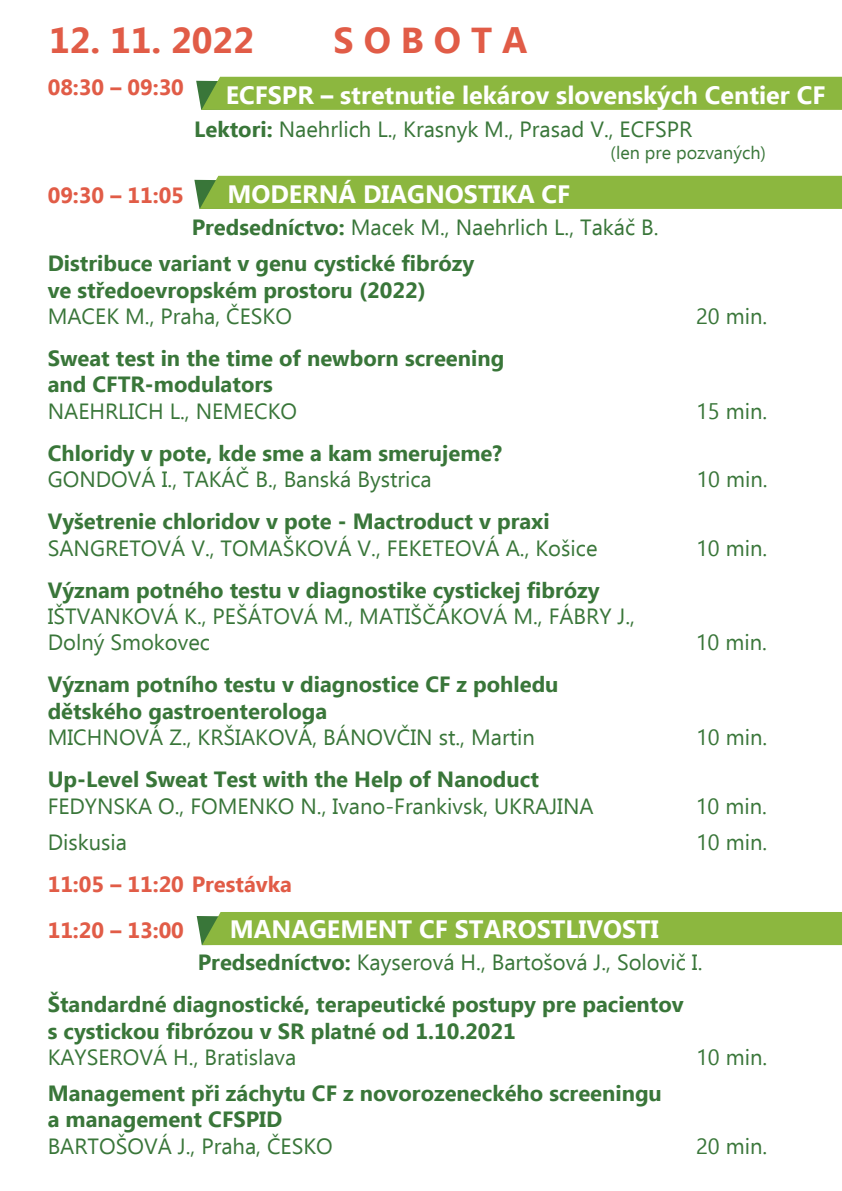
<style>
.page{position:relative;width:842px;height:1191px;background:#fff}
.page>*{position:absolute;margin:0;border:0;box-sizing:border-box;transform-origin:0 0}
.t1{font:700 36px "Ebrima";color:#e15c47}
.t2{font:700 25.2px "Ebrima";color:#fff}
.t3{font:700 22px/26.4px "Ebrima";color:#397639}
.t4{font:22px/26.4px "Ebrima";color:#397639}
.t5{font:700 22px/46px "Ebrima";color:#e15c47}
.t6{font:18px "Ebrima";color:#397639}
.s1{font-weight:700}
.s2{font-weight:400}
</style>
<div class="page">
<div style="left:197px;top:912px;width:645px;height:33px;background:#8cb73f"></div>
<div style="left:194px;top:176px;width:648px;height:33px;background:#8cb73f"></div>
<div style="left:196px;top:77px;width:646px;height:33px;background:#8cb73f"></div>
<h1 class="t1" style="left:49px;top:14px;width:206px">12. 11. 2022</h1>
<h1 class="t1" style="left:333px;top:14px;width:195px">S O B O T A</h1>
<p class="t5" style="left:48px;top:65px;width:138px">08:30 – 09:30</p>
<p class="t2" style="left:226px;top:76px;width:601px">ECFSPR – stretnutie lekárov slovenských Centier CF</p>
<p class="t4" style="left:194px;top:115px;width:499px"><span class="s1">Lektori:</span> Naehrlich L., Krasnyk M., Prasad V., ECFSPR</p>
<p class="t6" style="left:610px;top:140px;width:157px">(len pre pozvaných)</p>
<p class="t5" style="left:48px;top:173px;width:138px">09:30 – 11:05</p>
<p class="t2" style="left:227px;top:175px;width:344px">MODERNÁ DIAGNOSTIKA CF</p>
<p class="t3" style="left:48px;top:210px;width:612px;line-height:36px;text-indent:144px">Predsedníctvo: <span class="s2">Macek M., Naehrlich L., Takáč B.<br></span>Distribuce variant v genu cystické fibrózy</p>
<p class="t3" style="left:48px;top:278px;width:380px">ve středoevropském prostoru (2022)</p>
<p class="t4" style="left:48px;top:302px;width:246px">MACEK M., Praha, ČESKO</p>
<p class="t4" style="left:696px;top:302px;width:73px">20 min.</p>
<p class="t3" style="left:48px;top:346px;width:458px">Sweat test in the time of newborn screening and CFTR-modulators</p>
<p class="t4" style="left:48px;top:397px;width:251px">NAEHRLICH L., NEMECKO</p>
<p class="t4" style="left:696px;top:397px;width:73px">15 min.</p>
<p class="t3" style="left:48px;top:441px;width:456px">Chloridy v pote, kde sme a kam smerujeme?</p>
<p class="t4" style="left:48px;top:466px;width:386px">GONDOVÁ I., TAKÁČ B., Banská Bystrica</p>
<p class="t4" style="left:696px;top:466px;width:73px">10 min.</p>
<p class="t3" style="left:48px;top:509px;width:503px">Vyšetrenie chloridov v pote - Mactroduct v praxi</p>
<p class="t4" style="left:48px;top:534px;width:551px">SANGRETOVÁ V., TOMAŠKOVÁ V., FEKETEOVÁ A., Košice</p>
<p class="t4" style="left:696px;top:534px;width:73px">10 min.</p>
<p class="t3" style="left:48px;top:578px;width:553px">Význam potného testu v diagnostike cystickej fibrózy</p>
<p class="t4" style="left:48px;top:602px;width:589px">IŠTVANKOVÁ K., PEŠÁTOVÁ M., MATIŠČÁKOVÁ M., FÁBRY J.,<br>Dolný Smokovec</p>
<p class="t4" style="left:696px;top:629px;width:73px">10 min.</p>
<p class="t3" style="left:48px;top:672px;width:512px">Význam potního testu v diagnostice CF z pohledu dětského gastroenterologa</p>
<p class="t4" style="left:48px;top:724px;width:489px">MICHNOVÁ Z., KRŠIAKOVÁ, BÁNOVČIN st., Martin</p>
<p class="t4" style="left:696px;top:724px;width:73px">10 min.</p>
<p class="t3" style="left:48px;top:767px;width:493px">Up-Level Sweat Test with the Help of Nanoduct</p>
<p class="t4" style="left:48px;top:792px;width:547px">FEDYNSKA O., FOMENKO N., Ivano-Frankivsk, UKRAJINA</p>
<p class="t4" style="left:696px;top:792px;width:73px">10 min.</p>
<p class="t4" style="left:48px;top:828px;width:81px">Diskusia</p>
<p class="t4" style="left:696px;top:828px;width:73px">10 min.</p>
<p class="t5" style="left:48px;top:862px;width:246px">11:05 – 11:20 Prestávka<br>11:20 – 13:00</p>
<p class="t2" style="left:230px;top:910px;width:430px">MANAGEMENT CF STAROSTLIVOSTI</p>
<p class="t3" style="left:48px;top:942px;width:656px;line-height:42.4px;text-indent:150px">Predsedníctvo: <span class="s2">Kayserová H., Bartošová J., Solovič I.<br></span>Štandardné diagnostické, terapeutické postupy pre pacientov</p>
<p class="t3" style="left:48px;top:1018px;width:470px">s cystickou fibrózou v SR platné od 1.10.2021</p>
<p class="t4" style="left:48px;top:1043px;width:250px">KAYSEROVÁ H., Bratislava</p>
<p class="t4" style="left:696px;top:1043px;width:73px">10 min.</p>
<p class="t3" style="left:48px;top:1081px;width:616px">Management při záchytu CF z novorozeneckého screeningu a management CFSPID</p>
<p class="t4" style="left:48px;top:1132px;width:287px">BARTOŠOVÁ J., Praha, ČESKO</p>
<p class="t4" style="left:696px;top:1132px;width:73px">20 min.</p>
</div>
